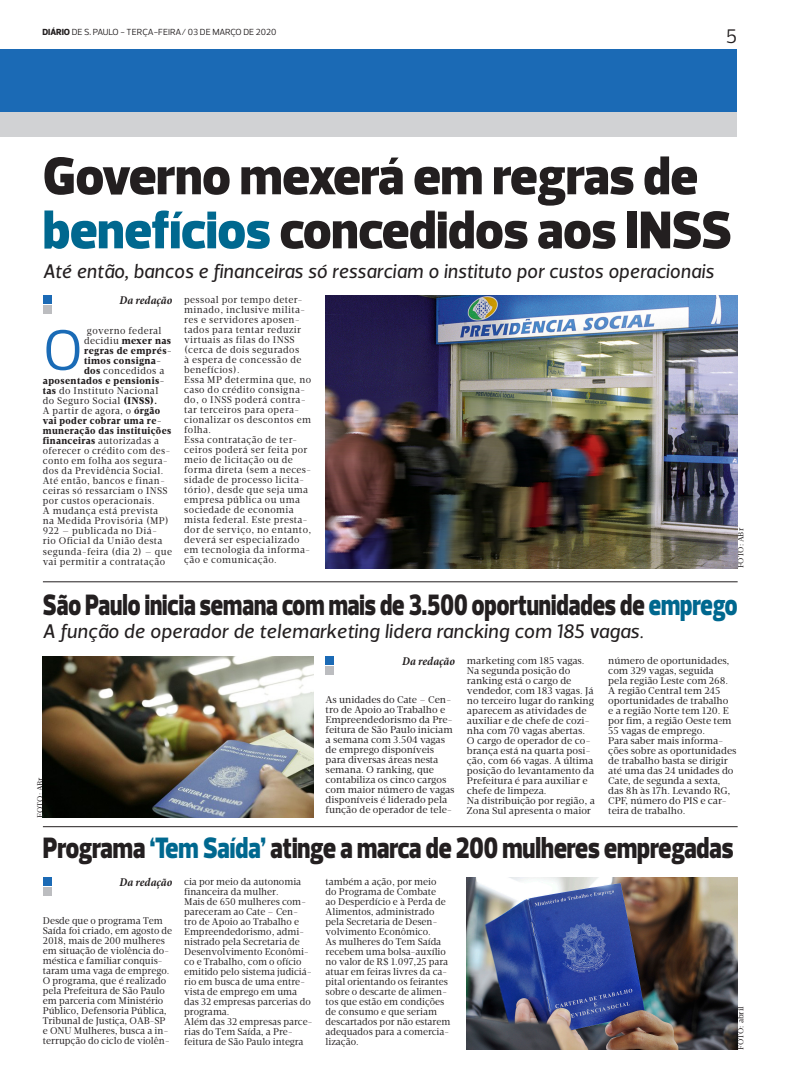
<style>
.page{position:relative;width:794px;height:1078px;background:#fff}
.page>*{position:absolute;margin:0;border:0;box-sizing:border-box;transform-origin:0 0}
.t1{font:58px "Prelo";color:#1a6bb6}
.t2{font:900 54px/54px "Prelo";color:#231f20;scale:.95 1}
.t3{font:900 30px "Prelo";color:#231f20;scale:.77 1}
.t4{font:900 30px "Prelo";color:#231f20;scale:.81 1}
.t5{font:italic 20px "Velino Sans";color:#231f20}
.t6{font:20px "Prelo";color:#231f20}
.t7{font:italic 700 condensed 12px "Minion Pro";letter-spacing:-.005em;color:#231f20}
.t8{font:10px/10px "Velino Text";color:#231f20;scale:.95 1}
.t9{font:10px/10px "Velino Text";color:#231f20}
.t10{font:10px/10px "Velino Text";letter-spacing:.04em;color:#231f20;scale:.95 1}
.t11{font:10px/10px "Velino Text";letter-spacing:.04em;color:#231f20;scale:.93 1}
.t12{font:900 10px "Velino Text";letter-spacing:.04em;color:#231f20;scale:.95 1}
.t13{font:9px "Prelo";letter-spacing:-.01em;color:#231f20}
.t14{font:8px "Velino Text";color:#231f20}
.s1{font-weight:800}
.s2{color:#00688f}
.s3{font-weight:400}
.s4{font-weight:900}
</style>
<div class="page">
<div style="left:0;top:50px;width:737px;height:62px;background:#1b6ab5"></div>
<div style="left:0;top:112px;width:737px;height:25px;background:#d1d2d4"></div>
<div style="left:43px;top:305px;width:8px;height:8px;background:#bcbdc0"></div>
<div style="left:43px;top:295px;width:8px;height:8px;background:#1b6ab5"></div>
<div style="left:43px;top:887px;width:8px;height:8px;background:#bcbdc0"></div>
<div style="left:43px;top:877px;width:8px;height:8px;background:#1b6ab5"></div>
<div style="left:325px;top:666px;width:9px;height:8px;background:#bcbdc0"></div>
<div style="left:325px;top:656px;width:9px;height:8px;background:#1b6ab5"></div>
<hr style="left:43px;top:826px;width:694px;height:1px;background:#231f20">
<hr style="left:43px;top:581px;width:694px;height:1px;background:#231f20">
<img style="left:467px;top:877px;width:270px;height:172px">
<img style="left:43px;top:656px;width:270px;height:161px">
<img style="left:325px;top:295px;width:412px;height:273px">
<p class="t13" style="left:43px;top:27px;width:235px"><span class="s1">DIÁRIO</span> DE S. PAULO - TERÇA-FEIRA/ 03 DE MARÇO DE 2020</p>
<h3 class="t6" style="left:726px;top:24px;width:13px">5</h3>
<p class="t2" style="left:43px;top:149px;width:727px">Governo mexerá em regras de <span class="s2">benefícios</span> concedidos aos INSS</p>
<p class="t5" style="left:43px;top:259px;width:672px">Até então, bancos e financeiras só ressarciam o instituto por custos operacionais</p>
<p class="t7" style="left:119px;top:291px;width:54px">Da redação</p>
<p class="t1" style="left:43px;top:314px;width:42px">O</p>
<p class="t10" style="left:87px;top:326px;width:80px">governo federal</p>
<p class="t10" style="left:184px;top:294px;width:129px">pessoal por tempo deter&shy;minado, inclusive milita&shy;res e servidores aposen&shy;tados para tentar reduzir virtuais as filas do INSS (cerca de dois segurados à espera de concessão de benefícios).</p>
<p class="t10" style="left:184px;top:374px;width:135px">Essa MP determina que, no caso do crédito consigna&shy;do, o INSS poderá contra&shy;tar terceiros para opera&shy;cionalizar os descontos em folha.</p>
<p class="t10" style="left:184px;top:434px;width:135px">Essa contratação de ter&shy;ceiros poderá ser feita por meio de licitação ou de forma direta (sem a neces&shy;sidade de processo licita&shy;tório), desde que seja uma empresa pública ou uma sociedade de economia mista federal. Este presta&shy;dor de serviço, no entanto, deverá ser especializado em tecnologia da informa&shy;ção e comunicação.</p>
<p class="t12" style="left:84px;top:335px;width:93px"><span class="s3">decidiu</span> mexer nas</p>
<p class="t12" style="left:84px;top:345px;width:94px">regras de emprés-</p>
<p class="t12" style="left:84px;top:355px;width:83px">timos consigna-</p>
<p class="t10" style="left:84px;top:366px;width:86px"><span class="s4">dos</span> concedidos a</p>
<p class="t12" style="left:43px;top:375px;width:130px">aposentados e pensionis-</p>
<p class="t10" style="left:43px;top:386px;width:123px"><span class="s4">tas</span> do Instituto Nacional</p>
<p class="t10" style="left:43px;top:396px;width:122px">do Seguro Social <span class="s4">(INSS).</span></p>
<p class="t11" style="left:43px;top:406px;width:139px">A partir de agora, o <span class="s4">órgão vai poder cobrar uma re&shy;muneração das instituições financeiras</span> autorizadas a oferecer o crédito com des&shy;conto em folha aos segura&shy;dos da Previdência Social.<br>Até então, bancos e finan&shy;ceiras só ressarciam o INSS por custos operacionais.</p>
<p class="t10" style="left:43px;top:506px;width:137px">A mudança está prevista na Medida Provisória (MP)<br>922 — publicada no Diá&shy;rio Oficial da União desta segunda-feira (dia 2) — que vai permitir a contratação</p>
<p class="t14" style="left:736px;top:568px;width:42px;rotate:-90deg">FOTO: ABr</p>
<p class="t3" style="left:43px;top:586px;width:903px">São Paulo inicia semana com mais de 3.500 oportunidades de <span class="s2">emprego</span></p>
<p class="t5" style="left:43px;top:619px;width:602px">A função de operador de telemarketing lidera rancking com 185 vagas.</p>
<p class="t14" style="left:35px;top:817px;width:42px;rotate:-90deg">FOTO: ABr</p>
<p class="t7" style="left:402px;top:652px;width:54px">Da redação</p>
<p class="t9" style="left:325px;top:694px;width:131px">As unidades do Cate – Cen&shy;tro de Apoio ao Trabalho e<br>Empreendedorismo da Pre&shy;feitura de São Paulo iniciam a semana com 3.504 vagas de emprego disponíveis para diversas áreas nesta semana. O ranking, que contabiliza os cinco cargos com maior número de vagas disponíveis é liderado pela função de operador de tele-</p>
<p class="t9" style="left:467px;top:655px;width:119px">marketing com 185 vagas.</p>
<p class="t9" style="left:467px;top:665px;width:129px">Na segunda posição do ranking está o cargo de vendedor, com 183 vagas. Já no terceiro lugar do ranking aparecem as atividades de auxiliar e de chefe de cozi&shy;nha com 70 vagas abertas.<br>O cargo de operador de co&shy;brança está na quarta posi&shy;ção, com 66 vagas. A última posição do levantamento da<br>Prefeitura é para auxiliar e chefe de limpeza.</p>
<p class="t9" style="left:467px;top:795px;width:129px">Na distribuição por região, a<br>Zona Sul apresenta o maior</p>
<p class="t9" style="left:608px;top:655px;width:130px">número de oportunidades, com 329 vagas, seguida<br>pela região Leste com 268.<br>A região Central tem 245 oportunidades de trabalho<br>e a região Norte tem 120. E por fim, a região Oeste tem<br>55 vagas de emprego.<br>Para saber mais informa&shy;ções sobre as oportunidades de trabalho basta se dirigir até uma das 24 unidades do<br>Cate, de segunda a sexta, das 8h às 17h. Levando RG,<br>CPF, número do PIS e car&shy;teira de trabalho.</p>
<p class="t4" style="left:43px;top:829px;width:854px">Programa <span class="s2">‘Tem Saída’</span> atinge a marca de 200 mulheres empregadas</p>
<p class="t7" style="left:119px;top:873px;width:54px">Da redação</p>
<p class="t8" style="left:43px;top:915px;width:138px">Desde que o programa Tem<br>Saída foi criado, em agosto de<br>2018, mais de 200 mulheres em situação de violência do&shy;méstica e familiar conquis&shy;taram uma vaga de emprego.<br>O programa, que é realizado pela Prefeitura de São Paulo em parceria com Ministério<br>Público, Defensoria Pública,<br>Tribunal de Justiça, OAB-SP e ONU Mulheres, busca a in&shy;terrupção do ciclo de violên-</p>
<p class="t8" style="left:184px;top:876px;width:125px">cia por meio da autonomia financeira da mulher.</p>
<p class="t8" style="left:184px;top:896px;width:136px">Mais de 650 mulheres com&shy;pareceram ao Cate – Cen&shy;tro de Apoio ao Trabalho e<br>Empreendedorismo, admi&shy;nistrado pela Secretaria de<br>Desenvolvimento Econômi&shy;co e Trabalho, com o ofício emitido pelo sistema judiciá&shy;rio em busca de uma entre&shy;vista de emprego em uma das 32 empresas parcerias do programa.</p>
<p class="t8" style="left:184px;top:1016px;width:137px">Além das 32 empresas parce&shy;rias do Tem Saída, a Pre&shy;feitura de São Paulo integra</p>
<p class="t8" style="left:325px;top:876px;width:133px">também a ação, por meio<br>do Programa de Combate<br>ao Desperdício e à Perda de<br>Alimentos, administrado pela Secretaria de Desen&shy;volvimento Econômico.<br>As mulheres do Tem Saída recebem uma bolsa-auxílio no valor de R$ 1.097,25 para atuar em feiras livres da ca&shy;pital orientando os feirantes sobre o descarte de alimen&shy;tos que estão em condições de consumo e que seriam descartados por não estarem adequados para a comercia&shy;lização.</p>
<p class="t14" style="left:736px;top:1049px;width:45px;rotate:-90deg">FOTO: abril</p>
</div>
